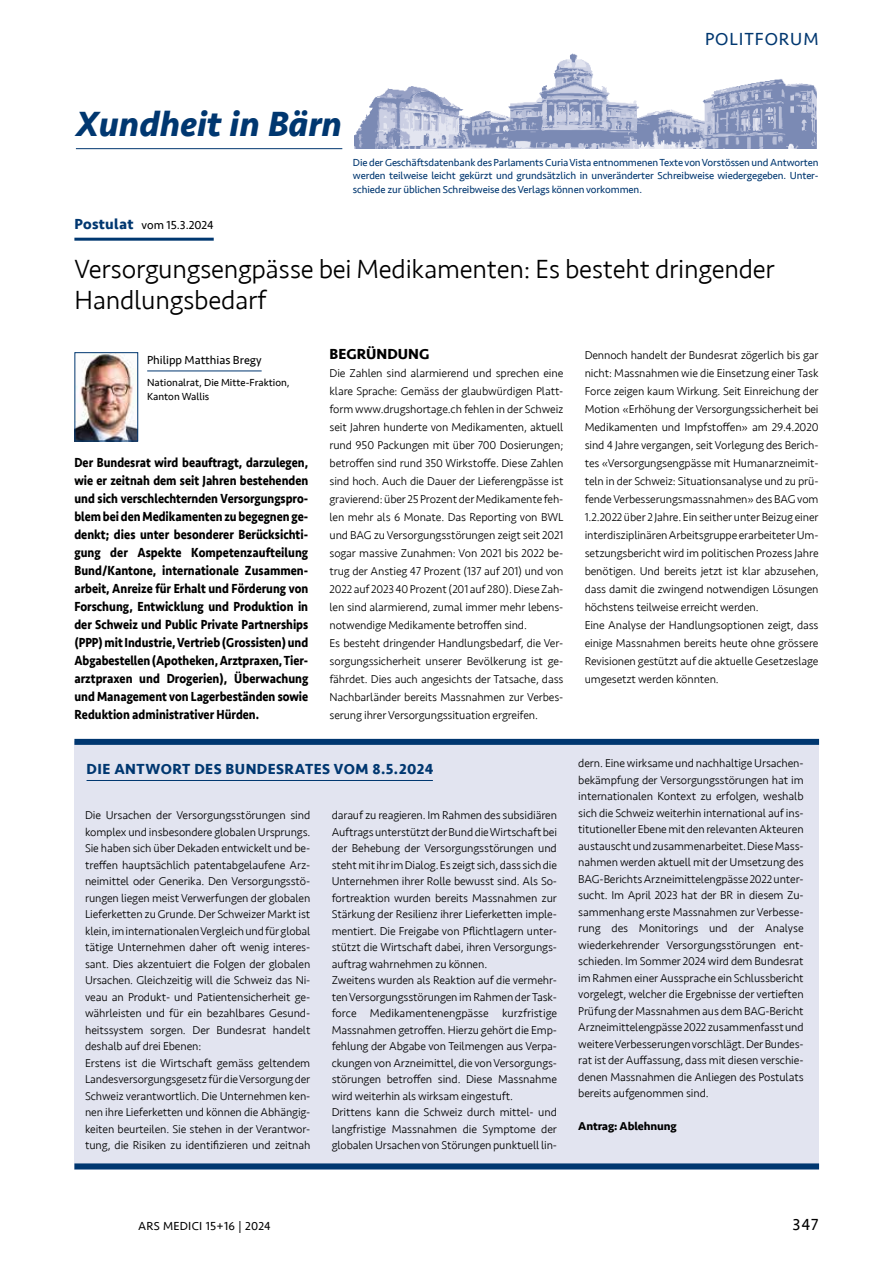
<style>
.page{position:relative;width:893px;height:1263px;background:#fff}
.page>*{position:absolute;margin:0;border:0;box-sizing:border-box;transform-origin:0 0}
.t1{font:italic 700 36px "Seravek";letter-spacing:-.005em;color:#003770}
.t2{font:300 27px/31.5px "Seravek";letter-spacing:-.01em;color:#000}
.t3{font:18px "Seravek";letter-spacing:.05em;color:#003770}
.t4{font:16.5px "Seravek";color:#000}
.t5{font:700 15px "Seravek";letter-spacing:.03em;color:#003770}
.t6{font:700 15px "Seravek";color:#000}
.t7{font:700 13.5px/18px "Seravek";color:#000;text-align:justify;scale:.87 1}
.t8{font:12px "Seravek";color:#000}
.t9{font:12px "Seravek";letter-spacing:.02em;color:#000}
.t10{font:300 11.7px/16.5px "Seravek";letter-spacing:-.01em;color:#000}
.t11{font:700 11.7px "Seravek";letter-spacing:-.01em;color:#000}
.t12{font:10.5px/13.5px "Seravek";letter-spacing:-.01em;color:#003770;text-align:justify}
.t13{font:10.5px/13.5px "Seravek";color:#000}
.s1{font-weight:700;font-size:15px;color:#003770}
</style>
<div class="page">
<img style="left:354px;top:53px;width:463px;height:96px">
<hr style="left:76px;top:148px;width:266px;height:1px;background:#003770">
<hr style="left:74px;top:238px;width:140px;height:3px;background:#003770">
<hr style="left:147px;top:371px;width:115px;height:1px;background:#003770">
<img style="left:76px;top:354px;width:60px;height:85px">
<div style="left:74px;top:352px;width:64px;height:89px;border:1px solid #003770"></div>
<div style="left:74px;top:741px;width:745px;height:428px;background:#e2e4f0"></div>
<hr style="left:87px;top:780px;width:346px;height:1px;background:#003770">
<div style="left:74px;top:739px;width:745px;height:6px;background:#003770"></div>
<div style="left:74px;top:1163px;width:745px;height:6px;background:#003770"></div>
<h3 class="t3" style="left:705px;top:25px;width:115px">POLITFORUM</h3>
<h1 class="t1" style="left:76px;top:94px;width:268px">Xundheit in Bärn</h1>
<p class="t12" style="left:353px;top:155px;width:467px">Die der Geschäftsdatenbank des Parlaments Curia Vista entnommenen Texte von Vorstössen und Antworten werden teilweise leicht gekürzt und grundsätzlich in unveränderter Schreibweise wiedergegeben. Unter&shy;schiede zur üblichen Schreibweise des Verlags können vorkommen.</p>
<p class="t8" style="left:74px;top:216px;width:141px"><span class="s1">Postulat</span> vom 15.3.2024</p>
<h2 class="t2" style="left:74px;top:253px;width:702px">Versorgungsengpässe bei Medikamenten: Es besteht dringender<br>Handlungsbedarf</h2>
<p class="t8" style="left:147px;top:351px;width:116px">Philipp Matthias Bregy</p>
<p class="t13" style="left:147px;top:376px;width:144px">Nationalrat, Die Mitte-Fraktion,<br>Kanton Wallis</p>
<p class="t7" style="left:74px;top:454px;width:270px">Der Bundesrat wird beauftragt, darzulegen, wie er zeitnah dem seit Jahren bestehenden und sich verschlechternden Versorgungspro&shy;blem bei den Medikamenten zu begegnen ge&shy;denkt; dies unter besonderer Berücksichti&shy;gung der Aspekte Kompetenzaufteilung Bund/Kantone, internationale Zusammen&shy;arbeit, Anreize für Erhalt und Förderung von Forschung, Entwicklung und Produktion in der Schweiz und Public Private Partnerships (PPP) mit Industrie, Vertrieb (Grossisten) und Abgabestellen (Apotheken, Arztpraxen, Tier&shy;arztpraxen und Drogerien), Überwachung und Management von Lagerbeständen sowie Reduktion administrativer Hürden.</p>
<p class="t6" style="left:330px;top:342px;width:101px">BEGRÜNDUNG</p>
<p class="t10" style="left:330px;top:365px;width:235px;line-height:18px">Die Zahlen sind alarmierend und sprechen eine klare Sprache: Gemäss der glaubwürdigen Platt&shy;form www.drugshortage.ch fehlen in der Schweiz seit Jahren hunderte von Medikamenten, aktuell rund 950 Packungen mit über 700 Dosierungen; betroffen sind rund 350 Wirkstoffe. Diese Zahlen sind hoch. Auch die Dauer der Lieferengpässe ist gravierend: über 25 Prozent der Medikamente feh&shy;len mehr als 6 Monate. Das Reporting von BWL und BAG zu Versorgungsstörungen zeigt seit 2021 sogar massive Zunahmen: Von 2021 bis 2022 be&shy;trug der Anstieg 47 Prozent (137 auf 201) und von 2022 auf 2023 40 Prozent (201 auf 280). Diese Zah&shy;len sind alarmierend, zumal immer mehr lebens&shy;notwendige Medikamente betroffen sind.<br>Es besteht dringender Handlungsbedarf, die Ver&shy;sorgungssicherheit unserer Bevölkerung ist ge&shy;fährdet. Dies auch angesichts der Tatsache, dass Nachbarländer bereits Massnahmen zur Verbes&shy;serung ihrer Versorgungssituation ergreifen.</p>
<p class="t5" style="left:87px;top:757px;width:348px">DIE ANTWORT DES BUNDESRATES VOM 8.5.2024</p>
<p class="t10" style="left:85px;top:807px;width:227px">Die Ursachen der Versorgungsstörungen sind komplex und insbesondere globalen Ursprungs.<br>Sie haben sich über Dekaden entwickelt und be&shy;treffen hauptsächlich patentabgelaufene Arz&shy;neimittel oder Generika. Den Versorgungsstö&shy;rungen liegen meist Verwerfungen der globalen Lieferketten zu Grunde. Der Schweizer Markt ist klein, im internationalen Vergleich und für global tätige Unternehmen daher oft wenig interes&shy;sant. Dies akzentuiert die Folgen der globalen Ursachen. Gleichzeitig will die Schweiz das Ni&shy;veau an Produkt- und Patientensicherheit ge&shy;währleisten und für ein bezahlbares Gesund&shy;heitssystem sorgen. Der Bundesrat handelt deshalb auf drei Ebenen:<br>Erstens ist die Wirtschaft gemäss geltendem Landesversorgungsgesetz für die Versorgung der Schweiz verantwortlich. Die Unternehmen ken&shy;nen ihre Lieferketten und können die Abhängig&shy;keiten beurteilen. Sie stehen in der Verantwor&shy;tung, die Risiken zu identifizieren und zeitnah</p>
<p class="t10" style="left:332px;top:807px;width:227px">darauf zu reagieren. Im Rahmen des subsidiären Auftrags unterstützt der Bund die Wirtschaft bei der Behebung der Versorgungsstörungen und steht mit ihr im Dialog. Es zeigt sich, dass sich die Unternehmen ihrer Rolle bewusst sind. Als So&shy;fortreaktion wurden bereits Massnahmen zur Stärkung der Resilienz ihrer Lieferketten imple&shy;mentiert. Die Freigabe von Pflichtlagern unter&shy;stützt die Wirtschaft dabei, ihren Versorgungs&shy;auftrag wahrnehmen zu können.<br>Zweitens wurden als Reaktion auf die vermehr&shy;ten Versorgungsstörungen im Rahmen der Task&shy;force Medikamentenengpässe kurzfristige Massnahmen getroffen. Hierzu gehört die Emp&shy;fehlung der Abgabe von Teilmengen aus Verpa&shy;ckungen von Arzneimittel, die von Versorgungs&shy;störungen betroffen sind. Diese Massnahme wird weiterhin als wirksam eingestuft.<br>Drittens kann die Schweiz durch mittel- und langfristige Massnahmen die Symptome der globalen Ursachen von Störungen punktuell lin-</p>
<p class="t10" style="left:585px;top:347px;width:235px;line-height:18px">Dennoch handelt der Bundesrat zögerlich bis gar nicht: Massnahmen wie die Einsetzung einer Task Force zeigen kaum Wirkung. Seit Einreichung der Motion «Erhöhung der Versorgungssicherheit bei Medikamenten und Impfstoffen» am 29.4.2020 sind 4 Jahre vergangen, seit Vorlegung des Berich&shy;tes «Versorgungsengpässe mit Humanarzneimit&shy;teln in der Schweiz: Situationsanalyse und zu prü&shy;fende Verbesserungsmassnahmen» des BAG vom 1.2.2022 über 2 Jahre. Ein seither unter Beizug einer interdisziplinären Arbeitsgruppe erarbeiteter Um&shy;setzungsbericht wird im politischen Prozess Jahre benötigen. Und bereits jetzt ist klar abzusehen, dass damit die zwingend notwendigen Lösungen höchstens teilweise erreicht werden.<br>Eine Analyse der Handlungsoptionen zeigt, dass einige Massnahmen bereits heute ohne grössere Revisionen gestützt auf die aktuelle Gesetzeslage umgesetzt werden könnten.</p>
<p class="t10" style="left:578px;top:755px;width:227px;text-align:justify">dern. Eine wirksame und nachhaltige Ursachen&shy;bekämpfung der Versorgungsstörungen hat im internationalen Kontext zu erfolgen, weshalb sich die Schweiz weiterhin international auf ins&shy;titutioneller Ebene mit den relevanten Akteuren austauscht und zusammenarbeitet. Diese Mass&shy;nahmen werden aktuell mit der Umsetzung des BAG-Berichts Arzneimittelengpässe 2022 unter&shy;sucht. Im April 2023 hat der BR in diesem Zu&shy;sammenhang erste Massnahmen zur Verbesse&shy;rung des Monitorings und der Analyse wiederkehrender Versorgungsstörungen ent&shy;schieden. Im Sommer 2024 wird dem Bundesrat im Rahmen einer Aussprache ein Schlussbericht vorgelegt, welcher die Ergebnisse der vertieften Prüfung der Massnahmen aus dem BAG-Bericht Arzneimittelengpässe 2022 zusammenfasst und weitere Verbesserungen vorschlägt. Der Bundes&shy;rat ist der Auffassung, dass mit diesen verschie&shy;denen Massnahmen die Anliegen des Postulats bereits aufgenommen sind.</p>
<p class="t11" style="left:578px;top:1117px;width:100px">Antrag: Ablehnung</p>
<p class="t9" style="left:138px;top:1217px;width:134px">ARS MEDICI 15+16 | 2024</p>
<h3 class="t4" style="left:792px;top:1212px;width:28px">347</h3>
</div>
